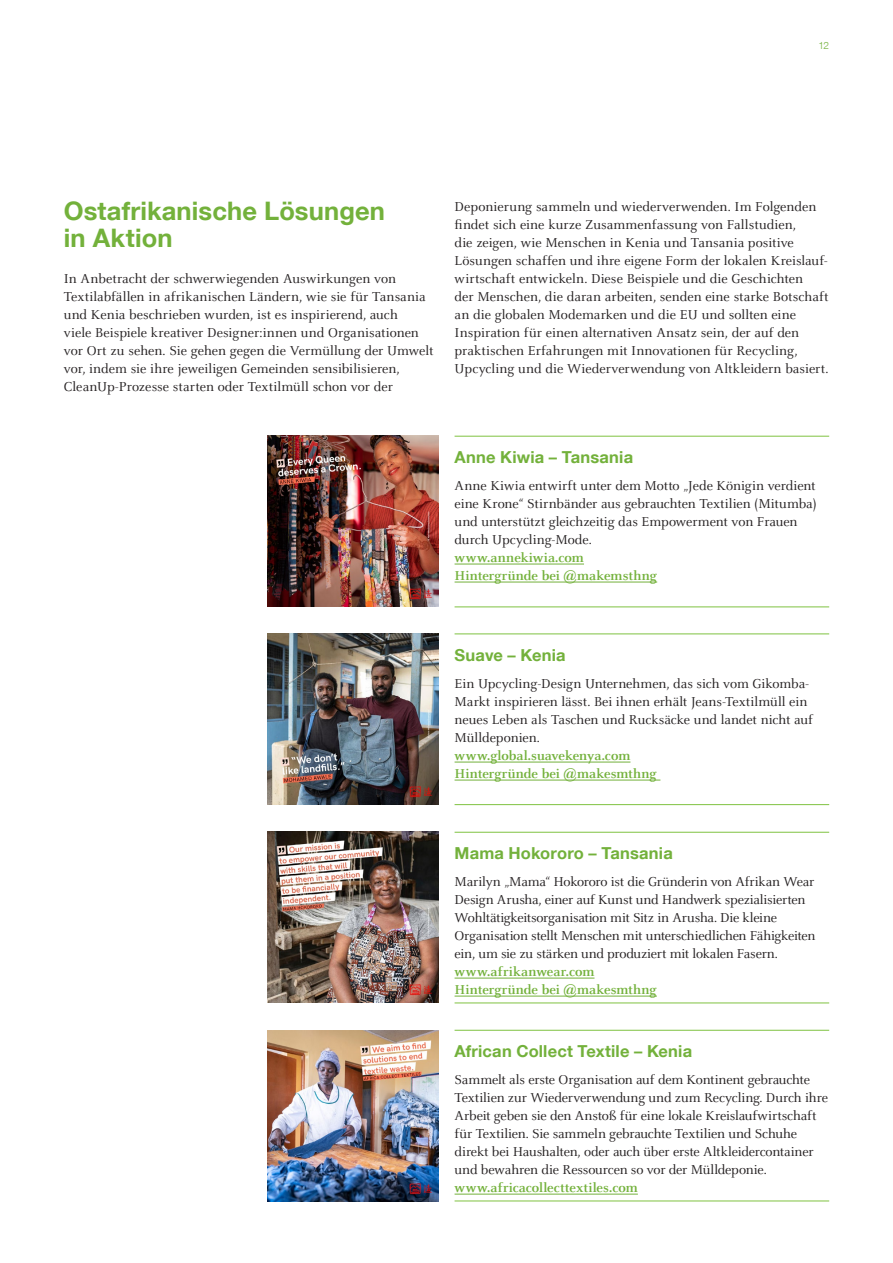
<style>
.page{position:relative;width:893px;height:1263px;background:#fff}
.page>*{position:absolute;margin:0;border:0;box-sizing:border-box;transform-origin:0 0}
.t1{font:700 25.5px/27px "Helvetica Neue LT Com";letter-spacing:.005em;color:#73b13b}
.t2{font:700 16.5px "Helvetica Neue LT Com";letter-spacing:.01em;color:#73b13b}
.t3{font:14.25px/18px "Celeste";letter-spacing:-.005em;color:#231f20}
.t4{font:700 14.25px/18px "Celeste";color:#73b13b}
.t5{font:300 10.05px "Helvetica Neue LT Com";color:#73b13b}
</style>
<div class="page">
<img style="left:267px;top:436px;width:171px;height:171px">
<hr style="left:455px;top:564px;width:129px;height:1px;background:#73b13b">
<hr style="left:455px;top:582px;width:202px;height:1px;background:#73b13b">
<hr style="left:455px;top:436px;width:374px;height:1px;background:#7fc241">
<hr style="left:455px;top:607px;width:374px;height:1px;background:#7fc241">
<hr style="left:455px;top:762px;width:175px;height:1px;background:#73b13b">
<hr style="left:455px;top:780px;width:205px;height:1px;background:#73b13b">
<img style="left:267px;top:634px;width:171px;height:171px">
<hr style="left:455px;top:634px;width:374px;height:1px;background:#7fc241">
<hr style="left:455px;top:804px;width:374px;height:1px;background:#7fc241">
<hr style="left:455px;top:978px;width:139px;height:1px;background:#73b13b">
<hr style="left:455px;top:996px;width:202px;height:1px;background:#73b13b">
<img style="left:267px;top:832px;width:171px;height:171px">
<hr style="left:455px;top:832px;width:374px;height:1px;background:#7fc241">
<hr style="left:455px;top:1003px;width:374px;height:1px;background:#7fc241">
<hr style="left:455px;top:1194px;width:183px;height:1px;background:#73b13b">
<img style="left:267px;top:1030px;width:171px;height:171px">
<hr style="left:455px;top:1030px;width:374px;height:1px;background:#7fc241">
<hr style="left:455px;top:1201px;width:374px;height:1px;background:#7fc241">
<p class="t5" style="left:818px;top:39px;width:12px">12</p>
<h1 class="t1" style="left:64px;top:196px;width:323px">Ostafrikanische Lösungen in Aktion</h1>
<p class="t3" style="left:64px;top:270px;width:371px">In Anbetracht der schwerwiegenden Auswirkungen von Textilabfällen in afrikanischen Ländern, wie sie für Tansania und Kenia beschrieben wurden, ist es inspirierend, auch<br>viele Beispiele kreativer Designer:innen und Organisationen vor Ort zu sehen. Sie gehen gegen die Vermüllung der Umwelt vor, indem sie ihre jeweiligen Gemeinden sensibilisieren, CleanUp-Prozesse starten oder Textilmüll schon vor der</p>
<p class="t3" style="left:455px;top:198px;width:376px">Deponierung sammeln und wiederverwenden. Im Folgenden findet sich eine kurze Zusammenfassung von Fallstudien,<br>die zeigen, wie Menschen in Kenia und Tansania positive Lösungen schaffen und ihre eigene Form der lokalen Kreislauf&shy;wirtschaft entwickeln. Diese Beispiele und die Geschichten<br>der Menschen, die daran arbeiten, senden eine starke Botschaft an die globalen Modemarken und die EU und sollten eine Inspiration für einen alternativen Ansatz sein, der auf den praktischen Erfahrungen mit Innovationen für Recycling, Upcycling und die Wiederverwendung von Altkleidern basiert.</p>
<p class="t2" style="left:455px;top:447px;width:180px">Anne Kiwia – Tansania</p>
<p class="t3" style="left:455px;top:477px;width:364px">Anne Kiwia entwirft unter dem Motto „Jede Königin verdient eine Krone“ Stirnbänder aus gebrauchten Textilien (Mitumba) und unterstützt gleichzeitig das Empowerment von Frauen durch Upcycling-Mode.</p>
<p class="t4" style="left:455px;top:549px;width:204px">www.annekiwia.com<br>Hintergründe bei @makemsthng</p>
<p class="t2" style="left:455px;top:645px;width:113px">Suave – Kenia</p>
<p class="t3" style="left:455px;top:675px;width:360px">Ein Upcycling-Design Unternehmen, das sich vom Gikomba-Markt inspirieren lässt. Bei ihnen erhält Jeans-Textilmüll ein neues Leben als Taschen und Rucksäcke und landet nicht auf Mülldeponien.</p>
<p class="t4" style="left:455px;top:747px;width:204px">www.global.suavekenya.com<br>Hintergründe bei @makesmthng</p>
<p class="t2" style="left:455px;top:843px;width:220px">Mama Hokororo – Tansania</p>
<p class="t3" style="left:455px;top:873px;width:362px">Marilyn „Mama“ Hokororo ist die Gründerin von Afrikan Wear Design Arusha, einer auf Kunst und Handwerk spezialisierten Wohltätigkeitsorganisation mit Sitz in Arusha. Die kleine Organisation stellt Menschen mit unterschiedlichen Fähigkeiten ein, um sie zu stärken und produziert mit lokalen Fasern.</p>
<p class="t4" style="left:455px;top:963px;width:204px">www.afrikanwear.com<br>Hintergründe bei @makesmthng</p>
<p class="t2" style="left:455px;top:1041px;width:239px">African Collect Textile – Kenia</p>
<p class="t3" style="left:455px;top:1071px;width:375px">Sammelt als erste Organisation auf dem Kontinent gebrauchte Textilien zur Wiederverwendung und zum Recycling. Durch ihre Arbeit geben sie den Anstoß für eine lokale Kreislaufwirtschaft für Textilien. Sie sammeln gebrauchte Textilien und Schuhe direkt bei Haushalten, oder auch über erste Altkleidercontainer und bewahren die Ressourcen so vor der Mülldeponie.</p>
<p class="t4" style="left:455px;top:1179px;width:185px">www.africacollecttextiles.com</p>
</div>
